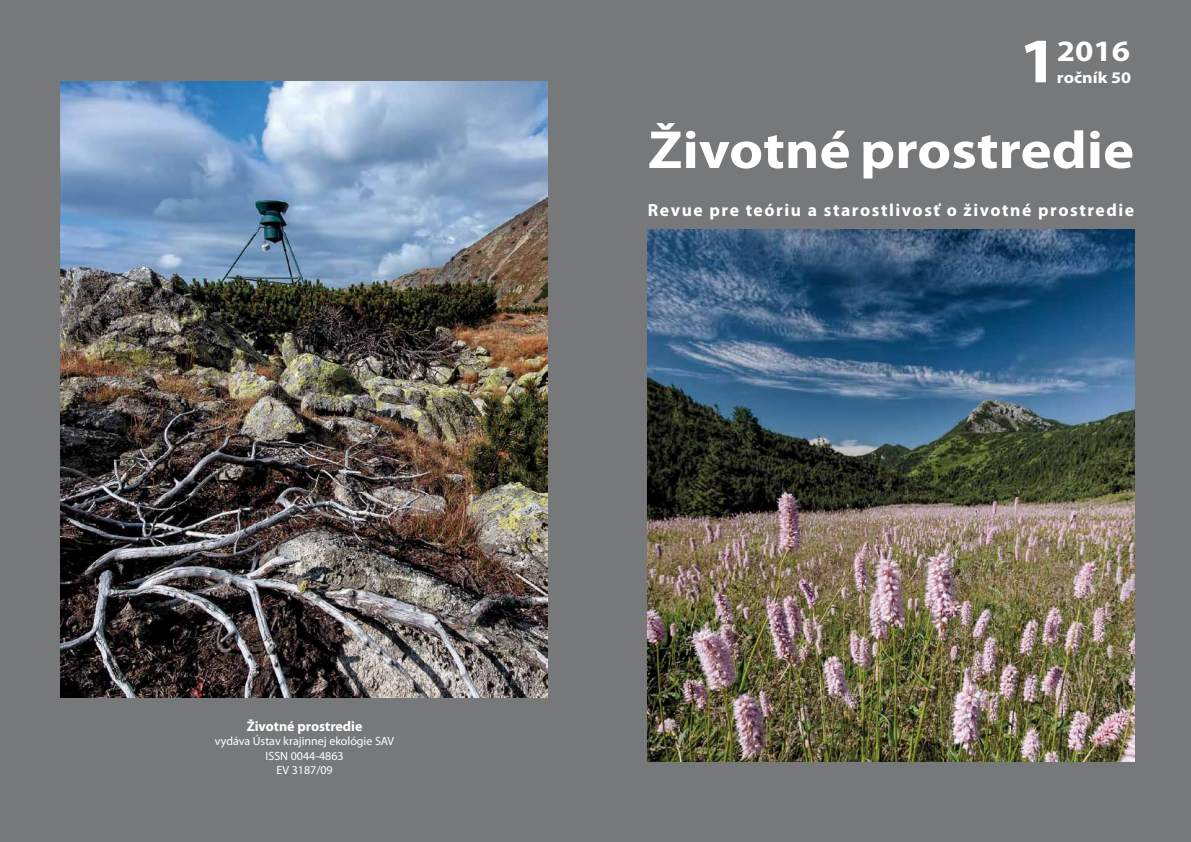
<style>
.page{position:relative;width:1191px;height:842px;background:#77787a}
.page>*{position:absolute;margin:0;border:0;box-sizing:border-box;transform-origin:0 0}
.t1{font:700 63.9px "Myriad Pro";color:#fff;scale:1.11 1}
.t2{font:700 53.1px "Myriad Pro";color:#fff;scale:1.11 1}
.t3{font:700 29.7px "Myriad Pro";color:#fff;scale:1.11 1}
.t4{font:700 17.6px "Myriad Pro";letter-spacing:.09em;color:#fff}
.t5{font:700 16.2px "Myriad Pro";color:#fff;scale:1.11 1}
.t6{font:700 14px "Myriad Pro";color:#fff}
.t7{font:12px/14.2px "Myriad Pro";color:#fff;text-align:center}
.s1{font-size:54px}
</style>
<div class="page">
<img style="left:648px;top:230px;width:486px;height:532px">
<img style="left:61px;top:81px;width:486px;height:616px">
<p class="t6" style="left:247px;top:717px;width:117px">Životné prostredie</p>
<p class="t7" style="left:215px;top:734px;width:181px">vydáva Ústav krajinnej ekológie SAV<br>ISSN 0044-4863<br>EV 3187/09</p>
<h1 class="t1" style="left:1018px;top:19px;width:37px">1</h1>
<h3 class="t3" style="left:1057px;top:32px;width:67px">2016</h3>
<h3 class="t5" style="left:1057px;top:66px;width:68px">ročník 50</h3>
<h2 class="t2" style="left:648px;top:115px;width:439px"><span class="s1">Ž</span>ivotné prostredie</h2>
<h3 class="t4" style="left:648px;top:199px;width:488px">Revue pre teóriu a starostlivosť o životné prostredie</h3>
</div>
